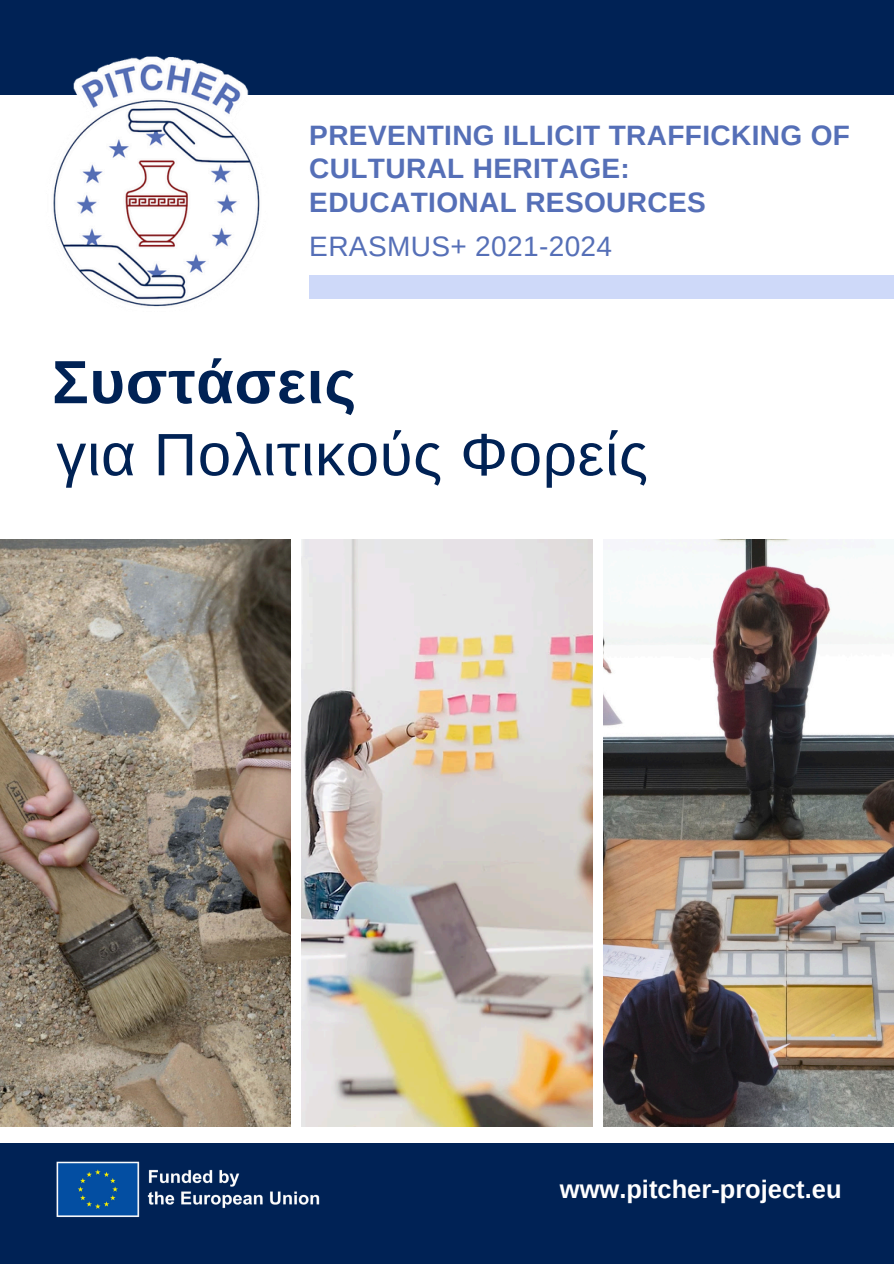
<style>
.page{position:relative;width:894px;height:1264px;background:#fff}
.page>*{position:absolute;margin:0;border:0;box-sizing:border-box;transform-origin:0 0}
.t1{font:700 61.05px "Arimo";letter-spacing:.01em;color:#025}
.t2{font:59.85px "Arimo";letter-spacing:.01em;color:#025}
.t3{font:700 28.05px/33.6px "Arimo";letter-spacing:.015em;color:#556fb7}
.t4{font:28.05px "Arimo";letter-spacing:.01em;color:#556fb7}
.t5{font:700 25.5px "Arimo";color:#fff}
</style>
<div class="page">
<img style="left:0;top:539px;width:290px;height:587px">
<img style="left:302px;top:539px;width:290px;height:587px">
<img style="left:603px;top:539px;width:290px;height:587px">
<div style="left:0;top:0;width:893px;height:95px;background:#025"></div>
<img style="left:53px;top:56px;width:207px;height:251px">
<div style="left:309px;top:276px;width:584px;height:23px;background:#ced9f9"></div>
<div style="left:0;top:1143px;width:893px;height:120px;background:#025"></div>
<img style="left:56px;top:1161px;width:264px;height:57px">
<h4 class="t3" style="left:309px;top:118px;width:542px">PREVENTING ILLICIT TRAFFICKING OF<br>CULTURAL HERITAGE:<br>EDUCATIONAL RESOURCES</h4>
<p class="t4" style="left:309px;top:231px;width:304px">ERASMUS+ 2021-2024</p>
<h2 class="t1" style="left:52px;top:348px;width:305px">Συστάσεις</h2>
<h1 class="t2" style="left:56px;top:421px;width:593px">για Πολιτικούς Φορείς</h1>
<p class="t5" style="left:559px;top:1174px;width:283px">www.pitcher-project.eu</p>
</div>
